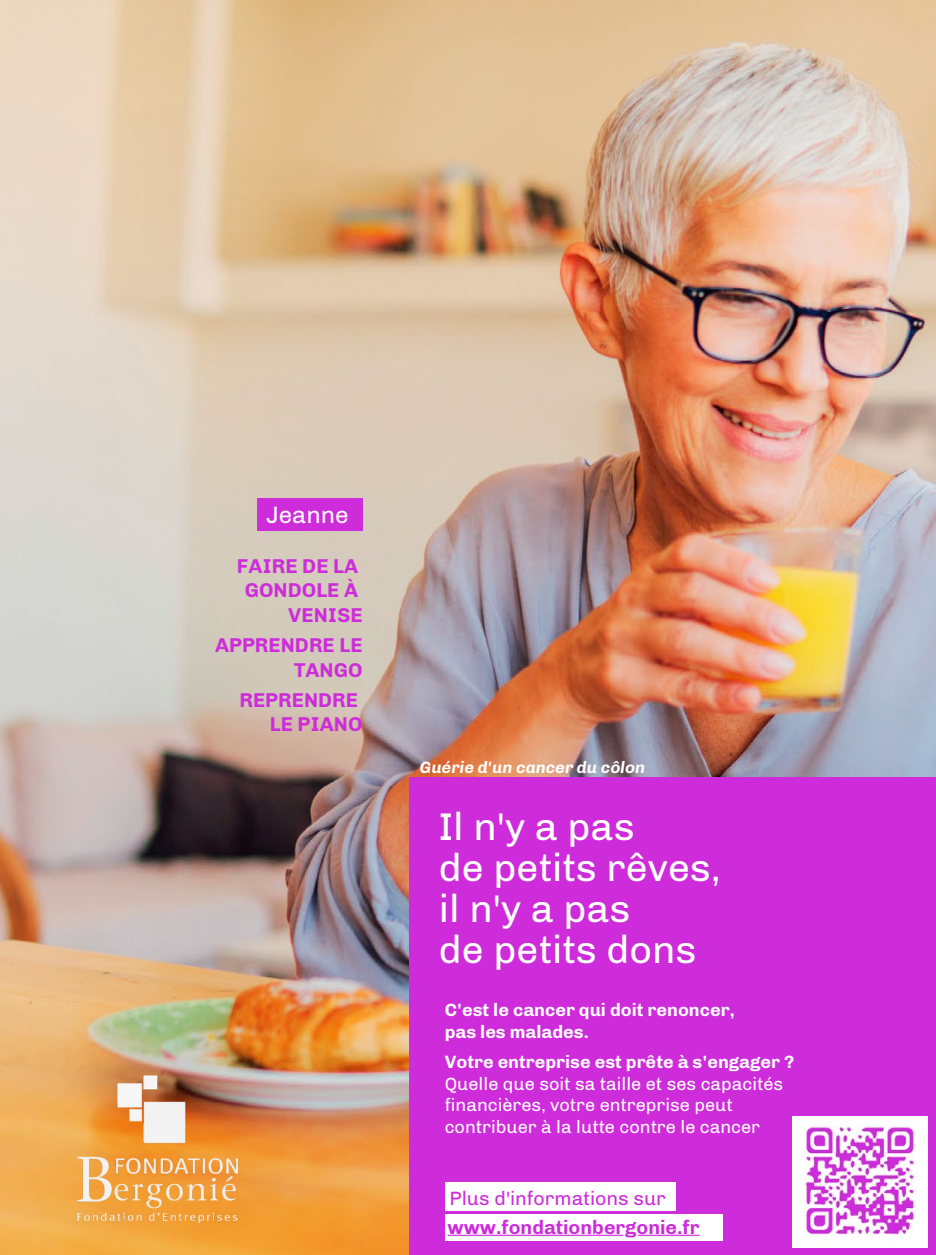
<style>
.page{position:relative;width:936px;height:1255px;background:#fff}
.page>*{position:absolute;margin:0;border:0;box-sizing:border-box;transform-origin:0 0}
.t1{font:39.45px/41px "Chivo";color:#fff}
.t2{font:24.3px "Chivo";color:#fff}
.t3{font:700 20.4px/24.6px "Chivo";color:#ce2cdb;text-align:right}
.t4{font:700 19.65px/29px "Chivo";color:#ce2cdb}
.t5{font:18.15px/21.5px "Chivo";color:#fff}
.t6{font:700 18.15px/21.5px "Chivo";color:#fff}
.t7{font:italic 700 16.8px "Chivo";color:#fff}
.s1{font-weight:700}
.s2{font-weight:400}
</style>
<div class="page">
<img style="left:0;top:0;width:935px;height:1254px">
<img style="left:78px;top:1069px;width:159px;height:153px">
<div style="left:257px;top:498px;width:106px;height:33px;background:#ce2cdb"></div>
<div style="left:409px;top:777px;width:526px;height:477px;background:#ce2cdb"></div>
<div style="left:445px;top:1181px;width:230px;height:29px;background:#fff"></div>
<div style="left:444px;top:1213px;width:278px;height:27px;background:#fff"></div>
<img style="left:792px;top:1116px;width:135px;height:131px">
<hr style="left:638px;top:1234px;width:61px;height:1px;background:#ce2cdb">
<hr style="left:447px;top:1234px;width:176px;height:1px;background:#ce2cdb">
<p class="t2" style="left:266px;top:500px;width:84px">Jeanne</p>
<p class="t3" style="left:237px;top:553px;width:127px">FAIRE DE LA<br>GONDOLE À<br>VENISE</p>
<p class="t3" style="left:215px;top:632px;width:149px">APPRENDRE LE<br>TANGO</p>
<p class="t3" style="left:239px;top:687px;width:125px">REPRENDRE<br>LE PIANO</p>
<p class="t7" style="left:419px;top:756px;width:227px">Guérie d'un cancer du côlon</p>
<p class="t1" style="left:439px;top:806px;width:283px">Il n'y a pas<br>de petits rêves, il n'y a pas<br>de petits dons</p>
<p class="t6" style="left:444px;top:999px;width:291px">C'est le cancer qui doit renoncer, pas les malades.</p>
<p class="t5" style="left:444px;top:1051px;width:351px"><span class="s1">Votre entreprise est prête à s'engager ?<br></span>Quelle que soit sa taille et ses capacités financières, votre entreprise peut contribuer à la lutte contre le cancer</p>
<p class="t4" style="left:447px;top:1183px;width:253px"><span class="s2">Plus d'informations sur </span>www.fondationbergonie.fr</p>
</div>
